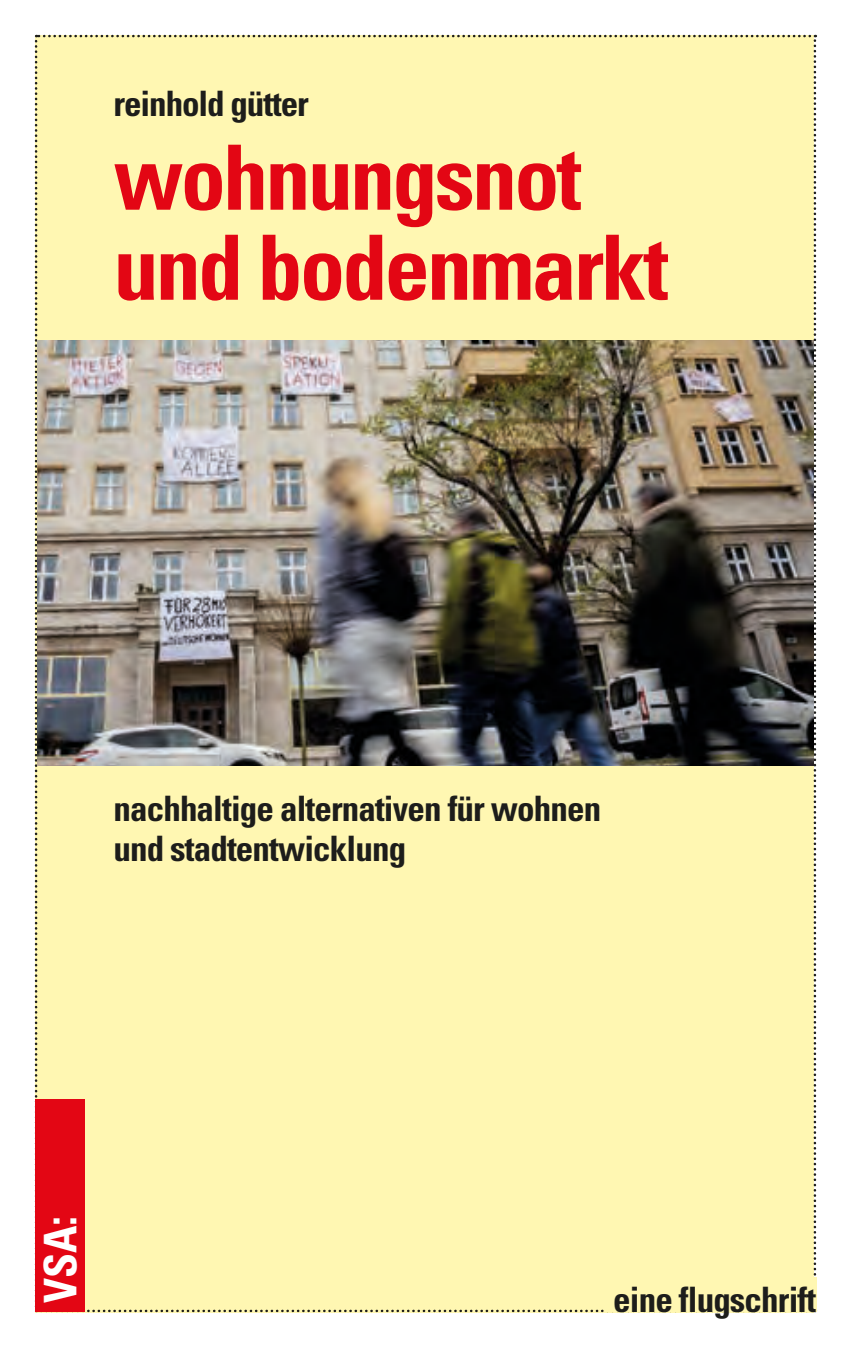
<style>
.page{position:relative;width:851px;height:1347px;background:#fff}
.page>*{position:absolute;margin:0;border:0;box-sizing:border-box;transform-origin:0 0}
.t1{font:700 condensed 90px/90px "Univers";letter-spacing:-.03em;color:#e30614}
.t2{font:700 condensed 45px "Univers";color:#fff}
.t3{font:700 condensed 35px/40px "Univers";letter-spacing:-.025em;color:#1d1d1b}
</style>
<div class="page">
<div style="left:35px;top:35px;width:781px;height:1277px;background:#fff7b2"></div>
<div style="left:606px;top:1277px;width:211px;height:35px;background:#fff7b2"></div>
<div style="left:35px;top:1099px;width:50px;height:213px;background:#e30614"></div>
<img style="left:37px;top:340px;width:776px;height:425px">
<p class="t3" style="left:113px;top:83px;width:197px">reinhold gütter</p>
<h1 class="t1" style="left:113px;top:131px;width:556px">wohnungsnot und bodenmarkt</h1>
<p class="t3" style="left:113px;top:788px;width:489px">nachhaltige alternativen für wohnen und stadtentwicklung</p>
<p class="t2" style="left:33px;top:1302px;width:88px;rotate:-90deg">VSA:</p>
<p class="t3" style="left:613px;top:1279px;width:204px">eine flugschrift</p>
</div>
